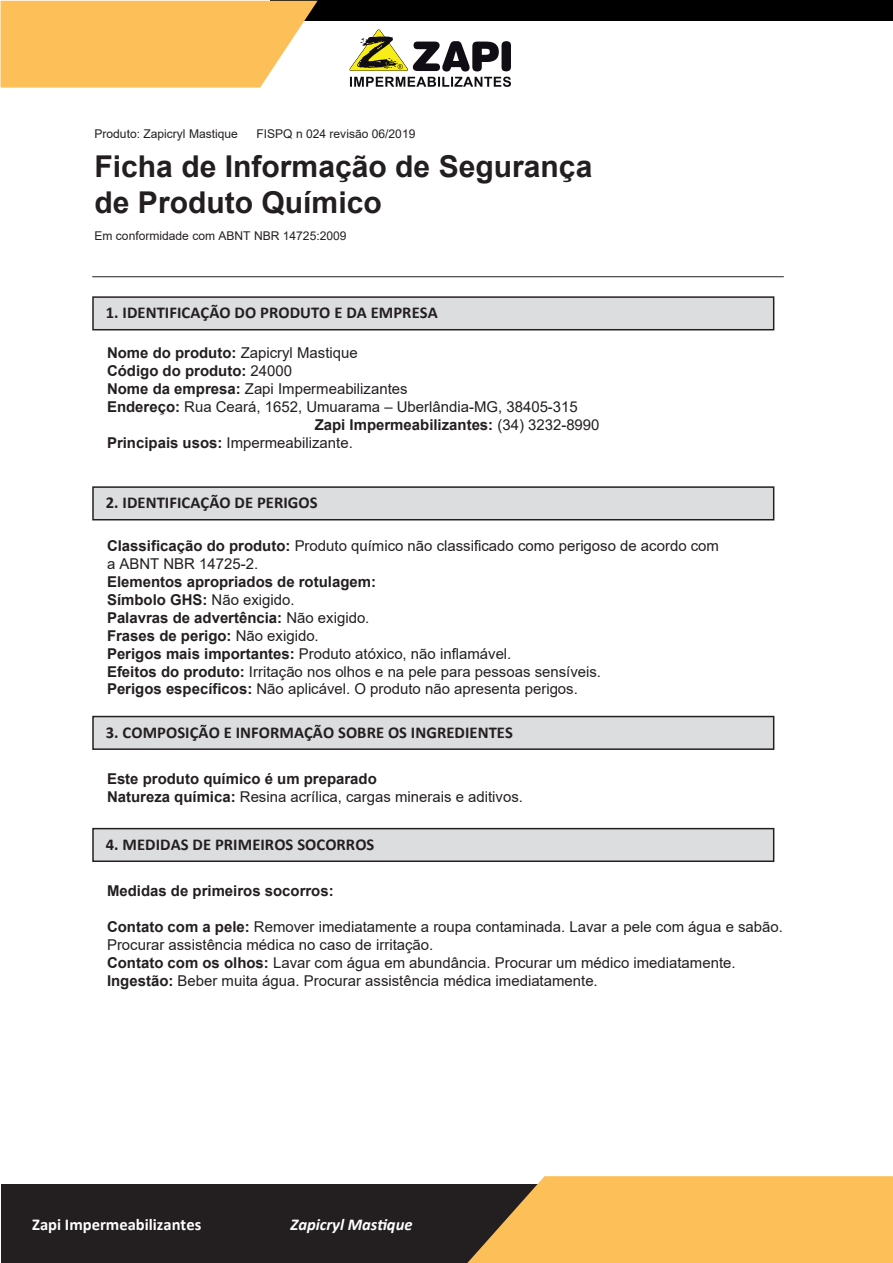
<style>
.page{position:relative;width:893px;height:1263px;background:#fff}
.page>*{position:absolute;margin:0;border:0;box-sizing:border-box;transform-origin:0 0}
.t1{font:700 30px/36px "Arial";color:#231f20}
.t2{font:700 16.5px "Calibri";letter-spacing:.005em;color:#231f20}
.t3{font:700 16.5px "Calibri";color:#fff}
.t4{font:italic 700 16.5px "Calibri";letter-spacing:-.005em;color:#fff}
.t5{font:15px/18px "Arial";color:#231f20}
.t6{font:700 15px/18px "Arial";color:#231f20}
.t7{font:12px "Arial";color:#231f20}
.s1{font-weight:700}
.s2{font-weight:400}
</style>
<div class="page">
<div style="left:270px;top:0;width:623px;height:20px;background:#000001"></div>
<svg style="left:1px;top:1px;width:317px;height:87px;background:#fbc365"></svg>
<div style="left:1px;top:1184px;width:588px;height:79px;background:#231f20"></div>
<svg style="left:467px;top:1176px;width:426px;height:87px;background:#ecb355"></svg>
<svg style="left:350px;top:29px;width:161px;height:58px"></svg>
<div style="left:92px;top:296px;width:682px;height:34px;background:#dcdddf;border:2px solid #231f20"></div>
<hr style="left:92px;top:276px;width:692px;height:1px;background:#231f20">
<div style="left:92px;top:486px;width:682px;height:34px;background:#dcdddf;border:2px solid #231f20"></div>
<div style="left:92px;top:716px;width:682px;height:34px;background:#dcdddf;border:2px solid #231f20"></div>
<div style="left:92px;top:828px;width:682px;height:34px;background:#dcdddf;border:2px solid #231f20"></div>
<p class="t7" style="left:95px;top:125px;width:145px">Produto: Zapicryl Mastique</p>
<p class="t7" style="left:256px;top:125px;width:160px">FISPQ n 024 revisão 06/2019</p>
<h1 class="t1" style="left:95px;top:149px;width:499px">Ficha de Informação de Segurança de Produto Químico</h1>
<p class="t7" style="left:95px;top:228px;width:254px">Em conformidade com ABNT NBR 14725:2009</p>
<p class="t2" style="left:106px;top:301px;width:333px">1. IDENTIFICAÇÃO DO PRODUTO E DA EMPRESA</p>
<p class="t5" style="left:107px;top:344px;width:252px"><span class="s1">Nome do produto:</span> Zapicryl Mastique</p>
<p class="t6" style="left:107px;top:362px;width:187px">Código do produto: <span class="s2">24000</span></p>
<p class="t5" style="left:107px;top:380px;width:302px"><span class="s1">Nome da empresa:</span> Zapi Impermeabilizantes</p>
<p class="t5" style="left:107px;top:398px;width:472px"><span class="s1">Endereço:</span> Rua Ceará, 1652, Umuarama – Uberlândia-MG, 38405-315</p>
<p class="t6" style="left:315px;top:416px;width:286px">Zapi Impermeabilizantes: <span class="s2">(34) 3232-8990</span></p>
<p class="t5" style="left:107px;top:434px;width:247px"><span class="s1">Principais usos:</span> Impermeabilizante.</p>
<p class="t2" style="left:106px;top:491px;width:213px">2. IDENTIFICAÇÃO DE PERIGOS</p>
<p class="t5" style="left:107px;top:537px;width:613px"><span class="s1">Classificação do produto:</span> Produto químico não classificado como perigoso de acordo com a ABNT NBR 14725-2.</p>
<p class="t5" style="left:107px;top:572px;width:496px"><span class="s1">Elementos apropriados de rotulagem:<br>Símbolo GHS:</span> Não exigido.<br><span class="s1">Palavras de advertência:</span> Não exigido.<br><span class="s1">Frases de perigo:</span> Não exigido.<br><span class="s1">Perigos mais importantes:</span> Produto atóxico, não inflamável.<br><span class="s1">Efeitos do produto:</span> Irritação nos olhos e na pele para pessoas sensíveis.<br><span class="s1">Perigos específicos:</span> Não aplicável. O produto não apresenta perigos.</p>
<p class="t2" style="left:106px;top:721px;width:409px">3. COMPOSIÇÃO E INFORMAÇÃO SOBRE OS INGREDIENTES</p>
<p class="t6" style="left:107px;top:770px;width:417px">Este produto químico é um preparado<br>Natureza química: <span class="s2">Resina acrílica, cargas minerais e aditivos.</span></p>
<p class="t2" style="left:106px;top:833px;width:270px">4. MEDIDAS DE PRIMEIROS SOCORROS</p>
<p class="t6" style="left:107px;top:882px;width:228px">Medidas de primeiros socorros:</p>
<p class="t5" style="left:107px;top:917px;width:677px"><span class="s1">Contato com a pele:</span> Remover imediatamente a roupa contaminada. Lavar a pele com água e sabão.<br>Procurar assistência médica no caso de irritação.<br><span class="s1">Contato com os olhos:</span> Lavar com água em abundância. Procurar um médico imediatamente.<br><span class="s1">Ingestão:</span> Beber muita água. Procurar assistência médica imediatamente.</p>
<p class="t3" style="left:32px;top:1212px;width:171px">Zapi Impermeabilizantes</p>
<p class="t4" style="left:290px;top:1212px;width:124px">Zapicryl Mastique</p>
</div>
